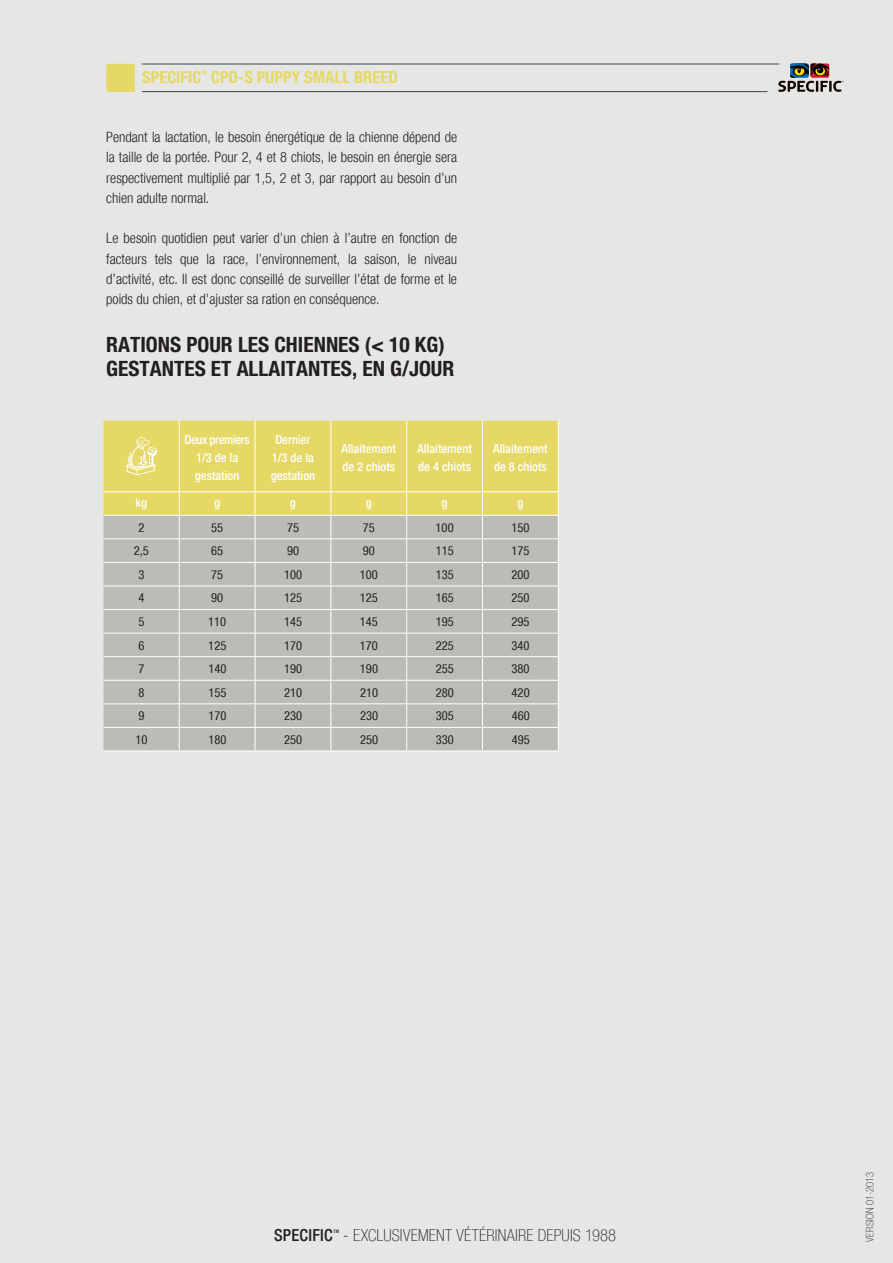
<style>
.page{position:relative;width:893px;height:1263px;background:#e6e7e5}
.page>*{position:absolute;margin:0;border:0;box-sizing:border-box;transform-origin:0 0}
.Txt_header{font:condensed 21px/24px "Specifica 77";color:#231f20}
.Specific_Footer_Payo{font:100 condensed 16.5px "Specifica 37";letter-spacing:.015em;color:#231f20}
.Top_text_Bold{font:condensed 16.5px "Specifica 77";letter-spacing:.005em;color:#e5d865}
.Specific_Footer_Payo-2{font:500 condensed 16.5px "Specifica 67";letter-spacing:.02em;color:#231f20}
.Bread_Txt{font:300 condensed 14.25px/20.2px "Specific 47";color:#231f20;text-align:justify}
.Table_feeding_guide{font:condensed 12.45px "Specifica 57";color:#231f20}
.Feeding_guide_header{font:500 condensed 12.45px/17.9px "Specifica 67";color:#fff}
.t1{font:100 condensed 10.5px "Specifica 37";letter-spacing:.025em;color:#231f20}
.Specific_Footer_Payo-3{font:500 condensed 4.65px "Specifica 67";color:#231f20}
.Top_text_Bold-2{font:condensed 4.65px "Specifica 77";color:#e5d865}
.s1{font-family:"Specific 47";font-weight:300}
</style>
<div class="page">
<svg style="left:778px;top:63px;width:66px;height:29px"></svg>
<hr style="left:142px;top:64px;width:637px;height:1px;background:#454443">
<hr style="left:142px;top:91px;width:625px;height:1px;background:#454443">
<svg style="left:106px;top:64px;width:29px;height:28px"></svg>
<hr style="left:103px;top:750px;width:76px;height:1px;background:#fff">
<hr style="left:179px;top:750px;width:76px;height:1px;background:#fff">
<hr style="left:255px;top:750px;width:76px;height:1px;background:#fff">
<hr style="left:331px;top:750px;width:76px;height:1px;background:#fff">
<hr style="left:407px;top:750px;width:75px;height:1px;background:#fff">
<hr style="left:482px;top:750px;width:77px;height:1px;background:#fff">
<svg style="left:103px;top:421px;width:456px;height:329px;background:#cac6a3"></svg>
<p class="Top_text_Bold" style="left:142px;top:67px;width:61px">SPECIFIC</p>
<p class="Top_text_Bold-2" style="left:201px;top:70px;width:7px">TM</p>
<p class="Top_text_Bold" style="left:211px;top:67px;width:188px">CPD-S PUPPY SMALL BREED</p>
<p class="Bread_Txt" style="left:106px;top:127px;width:352px">Pendant la lactation, le besoin énergétique de la chienne dépend de la taille de la portée. Pour 2, 4 et 8 chiots, le besoin en énergie sera respectivement multiplié par 1,5, 2 et 3, par rapport au besoin d’un chien adulte normal.</p>
<p class="Bread_Txt" style="left:106px;top:228px;width:352px">Le besoin quotidien peut varier d’un chien à l’autre en fonction de facteurs tels que la race, l’environnement, la saison, le niveau d’activité, etc. Il est donc conseillé de surveiller l’état de forme et le poids du chien, et d’ajuster sa ration en conséquence.</p>
<p class="Txt_header" style="left:106px;top:332px;width:350px">RATIONS POUR LES CHIENNES (&lt; 10 KG)<br>GESTANTES ET ALLAITANTES, EN G/JOUR</p>
<p class="Feeding_guide_header" style="left:184px;top:431px;width:67px;text-align:center">Deux premiers<br>1/3 de la gestation</p>
<p class="Feeding_guide_header" style="left:271px;top:431px;width:46px;text-align:center">Dernier<br>1/3 de la gestation</p>
<p class="Feeding_guide_header" style="left:342px;top:439px;width:56px">Allaitement de 2 chiots</p>
<p class="Feeding_guide_header" style="left:417px;top:439px;width:56px">Allaitement de 4 chiots</p>
<p class="Feeding_guide_header" style="left:493px;top:439px;width:56px">Allaitement de 8 chiots</p>
<p class="Feeding_guide_header" style="left:135px;top:493px;width:13px">kg</p>
<p class="Feeding_guide_header" style="left:214px;top:493px;width:8px">g</p>
<p class="Feeding_guide_header" style="left:290px;top:493px;width:8px">g</p>
<p class="Feeding_guide_header" style="left:366px;top:493px;width:8px">g</p>
<p class="Feeding_guide_header" style="left:442px;top:493px;width:8px">g</p>
<p class="Feeding_guide_header" style="left:517px;top:493px;width:8px">g</p>
<p class="Table_feeding_guide" style="left:138px;top:520px;width:8px">2</p>
<p class="Table_feeding_guide" style="left:211px;top:520px;width:14px">55</p>
<p class="Table_feeding_guide" style="left:287px;top:520px;width:14px">75</p>
<p class="Table_feeding_guide" style="left:363px;top:520px;width:14px">75</p>
<p class="Table_feeding_guide" style="left:436px;top:520px;width:20px">100</p>
<p class="Table_feeding_guide" style="left:511px;top:520px;width:20px">150</p>
<p class="Table_feeding_guide" style="left:134px;top:544px;width:17px">2,5</p>
<p class="Table_feeding_guide" style="left:211px;top:544px;width:14px">65</p>
<p class="Table_feeding_guide" style="left:287px;top:544px;width:14px">90</p>
<p class="Table_feeding_guide" style="left:363px;top:544px;width:14px">90</p>
<p class="Table_feeding_guide" style="left:436px;top:544px;width:20px">115</p>
<p class="Table_feeding_guide" style="left:511px;top:544px;width:20px">175</p>
<p class="Table_feeding_guide" style="left:138px;top:567px;width:8px">3</p>
<p class="Table_feeding_guide" style="left:211px;top:567px;width:14px">75</p>
<p class="Table_feeding_guide" style="left:284px;top:567px;width:20px">100</p>
<p class="Table_feeding_guide" style="left:360px;top:567px;width:20px">100</p>
<p class="Table_feeding_guide" style="left:436px;top:567px;width:20px">135</p>
<p class="Table_feeding_guide" style="left:511px;top:567px;width:20px">200</p>
<p class="Table_feeding_guide" style="left:138px;top:591px;width:8px">4</p>
<p class="Table_feeding_guide" style="left:211px;top:591px;width:14px">90</p>
<p class="Table_feeding_guide" style="left:284px;top:591px;width:20px">125</p>
<p class="Table_feeding_guide" style="left:360px;top:591px;width:20px">125</p>
<p class="Table_feeding_guide" style="left:436px;top:591px;width:20px">165</p>
<p class="Table_feeding_guide" style="left:512px;top:591px;width:20px">250</p>
<p class="Table_feeding_guide" style="left:138px;top:614px;width:8px">5</p>
<p class="Table_feeding_guide" style="left:208px;top:614px;width:20px">110</p>
<p class="Table_feeding_guide" style="left:284px;top:614px;width:20px">145</p>
<p class="Table_feeding_guide" style="left:360px;top:614px;width:20px">145</p>
<p class="Table_feeding_guide" style="left:436px;top:614px;width:20px">195</p>
<p class="Table_feeding_guide" style="left:512px;top:614px;width:20px">295</p>
<p class="Table_feeding_guide" style="left:139px;top:638px;width:8px">6</p>
<p class="Table_feeding_guide" style="left:208px;top:638px;width:20px">125</p>
<p class="Table_feeding_guide" style="left:284px;top:638px;width:20px">170</p>
<p class="Table_feeding_guide" style="left:360px;top:638px;width:20px">170</p>
<p class="Table_feeding_guide" style="left:436px;top:638px;width:20px">225</p>
<p class="Table_feeding_guide" style="left:512px;top:638px;width:20px">340</p>
<p class="Table_feeding_guide" style="left:139px;top:661px;width:8px">7</p>
<p class="Table_feeding_guide" style="left:208px;top:661px;width:20px">140</p>
<p class="Table_feeding_guide" style="left:284px;top:661px;width:20px">190</p>
<p class="Table_feeding_guide" style="left:360px;top:661px;width:20px">190</p>
<p class="Table_feeding_guide" style="left:436px;top:661px;width:20px">255</p>
<p class="Table_feeding_guide" style="left:512px;top:661px;width:20px">380</p>
<p class="Table_feeding_guide" style="left:139px;top:685px;width:8px">8</p>
<p class="Table_feeding_guide" style="left:208px;top:685px;width:20px">155</p>
<p class="Table_feeding_guide" style="left:284px;top:685px;width:20px">210</p>
<p class="Table_feeding_guide" style="left:360px;top:685px;width:20px">210</p>
<p class="Table_feeding_guide" style="left:436px;top:685px;width:20px">280</p>
<p class="Table_feeding_guide" style="left:512px;top:685px;width:20px">420</p>
<p class="Table_feeding_guide" style="left:139px;top:709px;width:8px">9</p>
<p class="Table_feeding_guide" style="left:208px;top:709px;width:20px">170</p>
<p class="Table_feeding_guide" style="left:284px;top:709px;width:20px">230</p>
<p class="Table_feeding_guide" style="left:360px;top:709px;width:20px">230</p>
<p class="Table_feeding_guide" style="left:436px;top:709px;width:20px">305</p>
<p class="Table_feeding_guide" style="left:512px;top:709px;width:20px">460</p>
<p class="Table_feeding_guide" style="left:136px;top:732px;width:14px">10</p>
<p class="Table_feeding_guide" style="left:208px;top:732px;width:20px">180</p>
<p class="Table_feeding_guide" style="left:284px;top:732px;width:20px">250</p>
<p class="Table_feeding_guide" style="left:360px;top:732px;width:20px">250</p>
<p class="Table_feeding_guide" style="left:436px;top:732px;width:20px">330</p>
<p class="Table_feeding_guide" style="left:512px;top:732px;width:20px">495</p>
<p class="Specific_Footer_Payo-2" style="left:274px;top:1226px;width:60px">SPECIFIC</p>
<p class="Specific_Footer_Payo-3" style="left:333px;top:1228px;width:7px">TM</p>
<p class="Specific_Footer_Payo" style="left:343px;top:1226px;width:274px"><span class="s1">-</span> EXCLUSIVEMENT VÉTÉRINAIRE DEPUIS 1988</p>
<p class="t1" style="left:864px;top:1242px;width:71px;rotate:-90deg">VERSION 01-2013</p>
</div>
